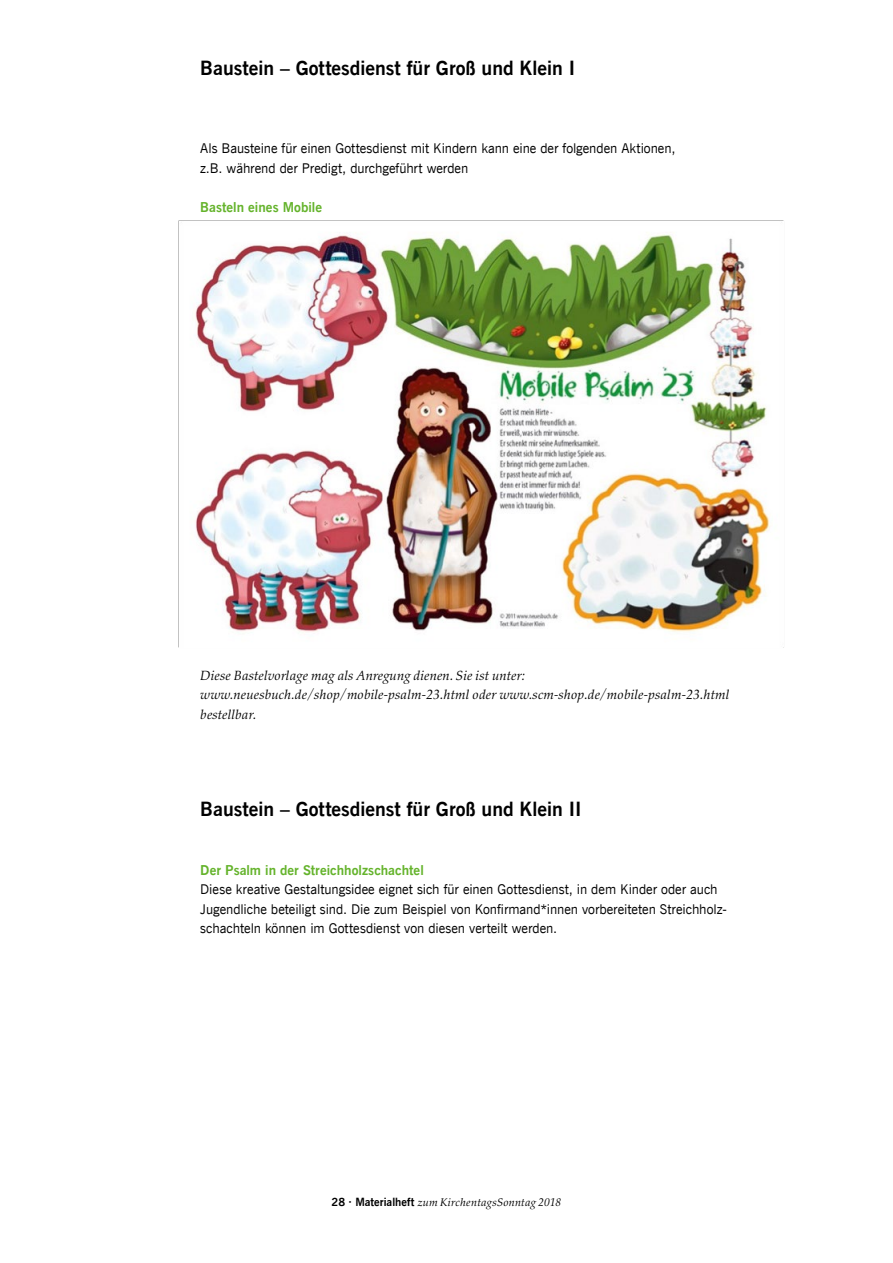
<style>
.page{position:relative;width:893px;height:1263px;background:#fff}
.page>*{position:absolute;margin:0;border:0;box-sizing:border-box;transform-origin:0 0}
.t1{font:19.5px "News Gothic Bd BT";color:#000}
.t2{font:13.5px/19.5px "News Gothic BT";letter-spacing:-.005em;color:#000}
.t3{font:italic 13.5px/19.5px "Palatino Nova";color:#000}
.t4{font:13.5px "News Gothic Bd BT";color:#64b32b}
.t5{font:italic 11.25px "Palatino Nova";letter-spacing:.01em;color:#000}
.s1{font-family:"News Gothic Bd BT";font-style:normal}
</style>
<div class="page">
<img style="left:178px;top:220px;width:606px;height:428px">
<h1 class="t1" style="left:200px;top:55px;width:376px">Baustein – Gottesdienst für Groß und Klein I</h1>
<p class="t2" style="left:200px;top:139px;width:477px">Als Bausteine für einen Gottesdienst mit Kindern kann eine der folgenden Aktionen, z.B. während der Predigt, durchgeführt werden</p>
<p class="t4" style="left:200px;top:198px;width:123px">Basteln eines Mobile</p>
<p class="t3" style="left:200px;top:666px;width:531px">Diese Bastelvorlage mag als Anregung dienen. Sie ist unter: www.neuesbuch.de/shop/mobile-psalm-23.html oder www.scm-shop.de/mobile-psalm-23.html bestellbar.</p>
<h1 class="t1" style="left:200px;top:796px;width:383px">Baustein – Gottesdienst für Groß und Klein II</h1>
<p class="t4" style="left:200px;top:861px;width:225px">Der Psalm in der Streichholzschachtel</p>
<p class="t2" style="left:200px;top:880px;width:528px">Diese kreative Gestaltungsidee eignet sich für einen Gottesdienst, in dem Kinder oder auch<br>Jugendliche beteiligt sind. Die zum Beispiel von Konfirmand*innen vorbereiteten Streichholz&shy;schachteln können im Gottesdienst von diesen verteilt werden.</p>
<p class="t5" style="left:331px;top:1196px;width:231px"><span class="s1">28 · Materialheft</span> zum KirchentagsSonntag 2018</p>
</div>
